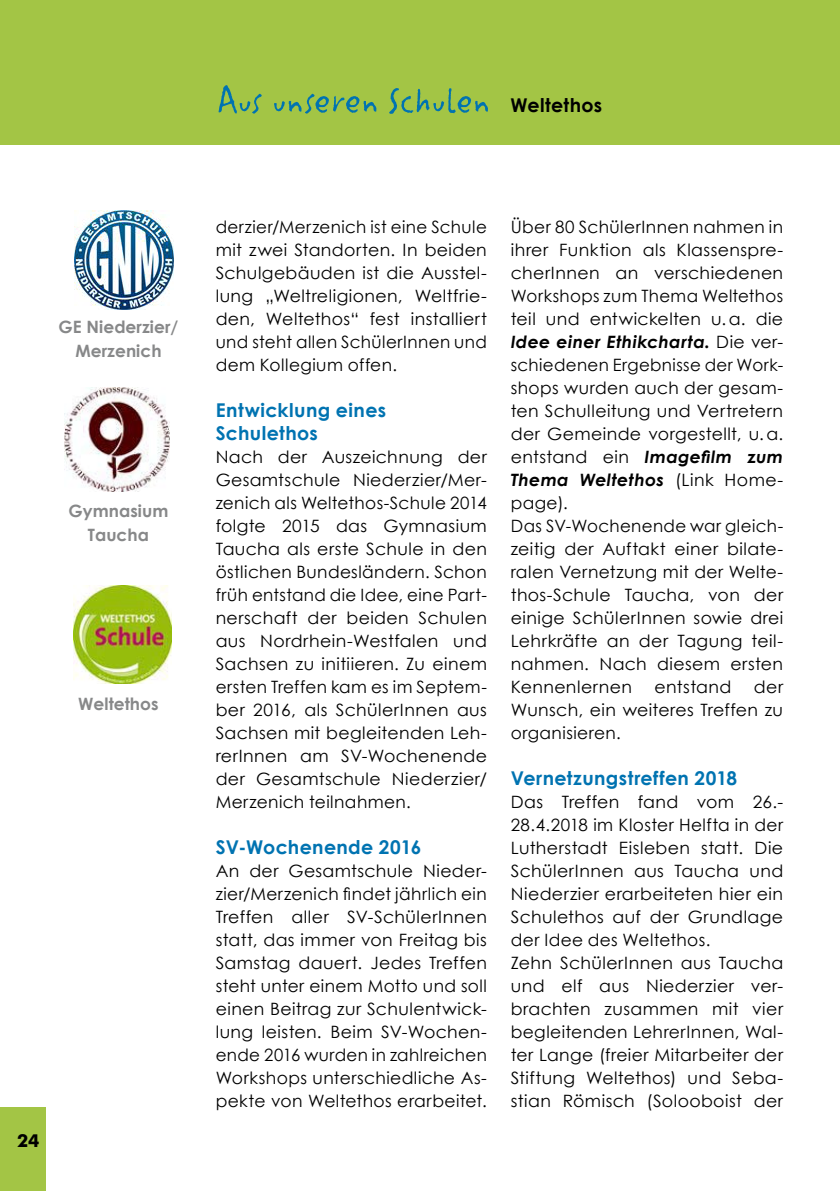
<style>
.page{position:relative;width:840px;height:1191px;background:#fff}
.page>*{position:absolute;margin:0;border:0;box-sizing:border-box;transform-origin:0 0}
.t1{font:700 19px/23px "Century Gothic";letter-spacing:.02em;color:#0073b1}
.t2{font:700 19px "Century Gothic";letter-spacing:.015em;color:#000}
.t3{font:700 18px "Futura BT";color:#000}
.t4{font:17px/23px "Century Gothic";letter-spacing:.02em;color:#000;text-align:justify}
.t5{font:700 17px/24px "Century Gothic";letter-spacing:.005em;color:#878889;text-align:center}
.s1{font-weight:700;font-style:italic}
</style>
<div class="page">
<div style="left:0;top:1107px;width:45px;height:84px;background:#a3c545"></div>
<div style="left:0;top:0;width:839px;height:144px;background:#a3c545"></div>
<hr style="left:839px;top:0;width:1px;height:144px;background:#a3c545">
<img style="left:74px;top:586px;width:98px;height:97px">
<img style="left:75px;top:211px;width:99px;height:99px">
<img style="left:65px;top:387px;width:104px;height:104px">
<svg style="left:218px;top:85px;width:269px;height:29px"></svg>
<p class="t2" style="left:510px;top:90px;width:93px">Weltethos</p>
<p class="t5" style="left:59px;top:314px;width:121px">GE Niederzier/<br>Merzenich</p>
<p class="t5" style="left:69px;top:498px;width:101px">Gymnasium<br>Taucha</p>
<p class="t5" style="left:78px;top:691px;width:82px">Weltethos</p>
<p class="t3" style="left:17px;top:1129px;width:12px">24</p>
<p class="t4" style="left:215px;top:215px;width:272px">derzier/Merzenich ist eine Schule mit zwei Standorten. In beiden Schulgebäuden ist die Ausstel&shy;lung „Weltreligionen, Weltfrie&shy;den, Weltethos“ fest installiert und steht allen SchülerInnen und dem Kollegium offen.</p>
<p class="t1" style="left:215px;top:398px;width:172px">Entwicklung eines<br>Schulethos</p>
<p class="t4" style="left:215px;top:445px;width:273px">Nach der Auszeichnung der Gesamtschule Niederzier/Mer&shy;zenich als Weltethos-Schule 2014 folgte 2015 das Gymnasium Taucha als erste Schule in den östlichen Bundesländern. Schon früh entstand die Idee, eine Part&shy;nerschaft der beiden Schulen aus Nordrhein-Westfalen und Sachsen zu initiieren. Zu einem ersten Treffen kam es im Septem&shy;ber 2016, als SchülerInnen aus Sachsen mit begleitenden Leh&shy;rerInnen am SV-Wochenende der Gesamtschule Niederzier/ Merzenich teilnahmen.</p>
<p class="t1" style="left:215px;top:835px;width:207px">SV-Wochenende 2016</p>
<p class="t4" style="left:215px;top:859px;width:273px">An der Gesamtschule Nieder&shy;zier/Merzenich findet jährlich ein Treffen aller SV-SchülerInnen statt, das immer von Freitag bis Samstag dauert. Jedes Treffen steht unter einem Motto und soll einen Beitrag zur Schulentwick&shy;lung leisten. Beim SV-Wochen&shy;ende 2016 wurden in zahlreichen Workshops unterschiedliche As&shy;pekte von Weltethos erarbeitet.</p>
<p class="t4" style="left:510px;top:215px;width:274px;text-align:left">Über 80 SchülerInnen nahmen in ihrer Funktion als Klassenspre&shy;cherInnen an verschiedenen<br>Workshops zum Thema Weltethos teil und entwickelten u.a. die<br><span class="s1">Idee einer Ethikcharta.</span> Die ver&shy;schiedenen Ergebnisse der Work&shy;shops wurden auch der gesam&shy;ten Schulleitung und Vertretern der Gemeinde vorgestellt, u.a. entstand ein <span class="s1">Imagefilm zum<br>Thema Weltethos</span> (Link Home&shy;page).<br>Das SV-Wochenende war gleich&shy;zeitig der Auftakt einer bilate&shy;ralen Vernetzung mit der Welte&shy;thos-Schule Taucha, von der einige SchülerInnen sowie drei<br>Lehrkräfte an der Tagung teil&shy;nahmen. Nach diesem ersten<br>Kennenlernen</p>
<p class="t4" style="left:510px;top:675px;width:274px;text-indent:243px">der Wunsch, ein weiteres Treffen zu organisieren.</p>
<p class="t1" style="left:510px;top:766px;width:228px">Vernetzungstreffen 2018</p>
<p class="t4" style="left:510px;top:790px;width:274px;text-align:left">Das Treffen fand vom 26.-<br>28.4.2018 im Kloster Helfta in der<br>Lutherstadt Eisleben statt. Die<br>SchülerInnen aus Taucha und<br>Niederzier erarbeiteten hier ein<br>Schulethos auf der Grundlage der Idee des Weltethos.<br>Zehn SchülerInnen aus Taucha und elf aus Niederzier ver&shy;brachten zusammen mit vier begleitenden LehrerInnen, Wal&shy;ter Lange (freier Mitarbeiter der<br>Stiftung Weltethos) und Seba&shy;stian Römisch (Solooboist der</p>
<p class="t4" style="left:654px;top:675px;width:78px">entstand</p>
</div>
